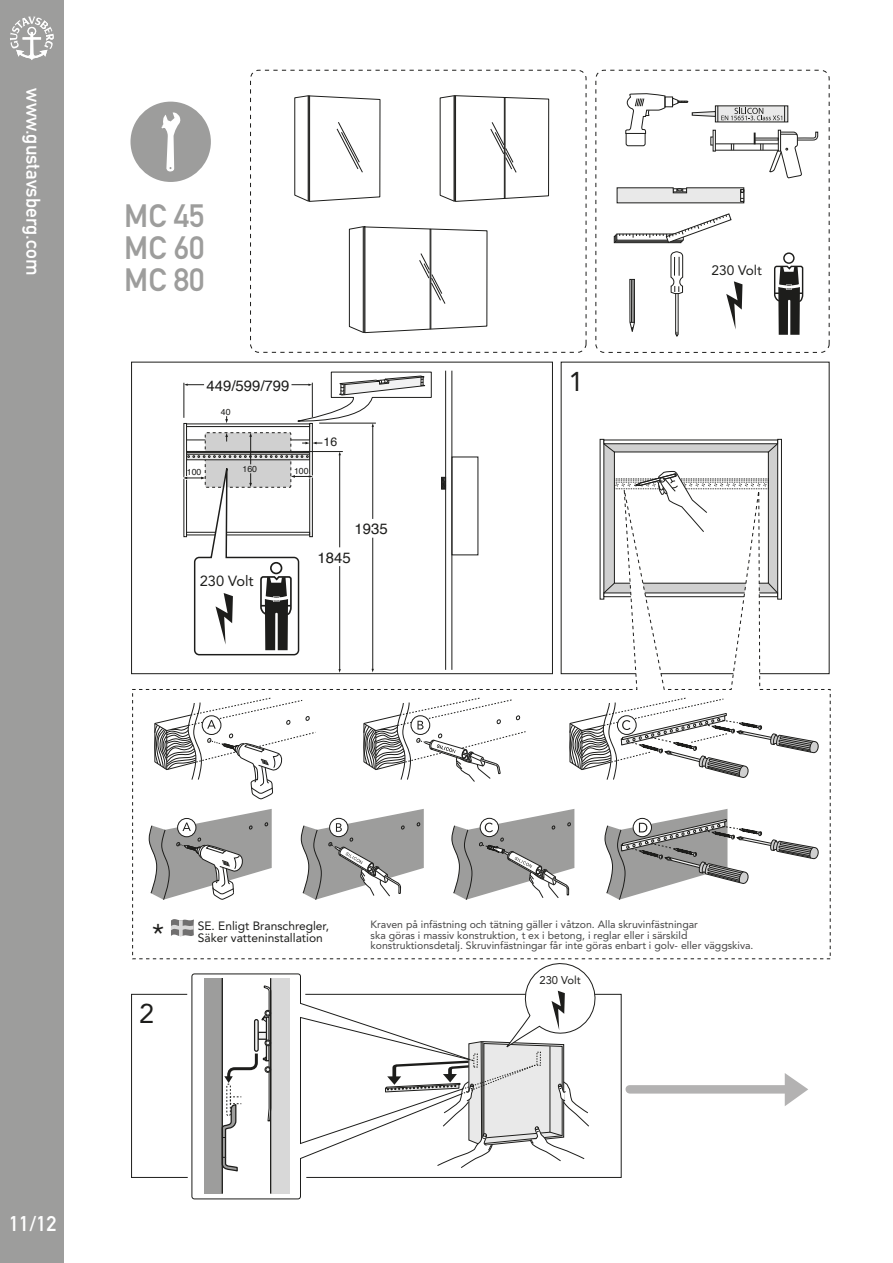
<style>
.page{position:relative;width:893px;height:1263px;background:#fff}
.page>*{position:absolute;margin:0;border:0;box-sizing:border-box;transform-origin:0 0}
.t1{font:31.95px/32px "DIN Mittelschrift";color:#9d9d9c;text-align:justify}
.t2{font:27px "Avenir";color:#1d1d1b}
.t3{font:21px "DIN Mittelschrift";color:#fff}
.t4{font:19.5px "DIN Mittelschrift";color:#fff}
.t5{font:15px "Helvetica";color:#1d1d1b}
.t6{font:14.55px "Avenir";color:#1d1d1b}
.t7{font:13.65px "Avenir";color:#1d1d1b}
.t8{font:12.15px "Helvetica";color:#1d1d1b}
.t9{font:12px "Avenir";color:#1d1d1b}
.t10{font:11.25px "Avenir";color:#1d1d1b}
.t11{font:10.5px/10.5px "Avenir";color:#454444}
.t12{font:8.7px "Helvetica";color:#1d1d1b}
</style>
<div class="page">
<div style="left:0;top:0;width:64px;height:1263px;background:#9d9d9c"></div>
<svg style="left:10px;top:17px;width:44px;height:43px"></svg>
<div style="left:130px;top:102px;width:81px;height:80px;background:#9d9d9c;border-radius:50%"></div>
<svg style="left:161px;top:112px;width:20px;height:60px"></svg>
<div style="left:250px;top:70px;width:336px;height:283px;border:1px dashed #1d1d1b;border-radius:9px"></div>
<div style="left:783px;top:252px;width:11px;height:12px;border:1px solid #1d1d1b;border-radius:50%"></div>
<svg style="left:774px;top:265px;width:30px;height:70px"></svg>
<svg style="left:726px;top:281px;width:16px;height:48px"></svg>
<div style="left:595px;top:70px;width:234px;height:283px;border:1px dashed #1d1d1b;border-radius:9px"></div>
<svg style="left:616px;top:187px;width:128px;height:16px;background:#cbcbcb"></svg>
<svg style="left:629px;top:279px;width:6px;height:53px"></svg>
<hr style="left:632px;top:279px;width:1px;height:43px;background:#1d1d1b">
<hr style="left:631px;top:279px;width:1px;height:43px;background:#1d1d1b">
<svg style="left:670px;top:251px;width:13px;height:86px"></svg>
<div style="left:664px;top:97px;width:9px;height:10px;border:1px solid #1d1d1b"></div>
<svg style="left:625px;top:93px;width:40px;height:53px"></svg>
<svg style="left:617px;top:213px;width:114px;height:30px"></svg>
<hr style="left:451px;top:371px;width:1px;height:299px;background:#1d1d1b">
<hr style="left:445px;top:371px;width:1px;height:299px;background:#1d1d1b">
<div style="left:451px;top:457px;width:27px;height:98px;border:1px solid #1d1d1b"></div>
<svg style="left:604px;top:444px;width:173px;height:35px;background:#c0c0c0"></svg>
<div style="left:614px;top:452px;width:154px;height:131px;background:#fff"></div>
<svg style="left:600px;top:439px;width:4px;height:40px"></svg>
<svg style="left:777px;top:439px;width:4px;height:40px"></svg>
<svg style="left:603px;top:440px;width:174px;height:4px"></svg>
<svg style="left:603px;top:443px;width:12px;height:10px"></svg>
<svg style="left:767px;top:443px;width:11px;height:10px"></svg>
<svg style="left:614px;top:471px;width:155px;height:8px"></svg>
<svg style="left:132px;top:479px;width:699px;height:481px"></svg>
<svg style="left:300px;top:809px;width:124px;height:91px"></svg>
<svg style="left:451px;top:809px;width:123px;height:91px"></svg>
<svg style="left:154px;top:697px;width:162px;height:103px"></svg>
<svg style="left:363px;top:697px;width:163px;height:85px"></svg>
<svg style="left:569px;top:697px;width:251px;height:83px"></svg>
<svg style="left:148px;top:809px;width:124px;height:91px"></svg>
<svg style="left:171px;top:919px;width:23px;height:17px"></svg>
<svg style="left:604px;top:809px;width:216px;height:91px"></svg>
<svg style="left:131px;top:994px;width:57px;height:184px"></svg>
<svg style="left:470px;top:994px;width:152px;height:184px"></svg>
<svg style="left:178px;top:371px;width:254px;height:285px"></svg>
<div style="left:715px;top:106px;width:73px;height:16px;background:#dedede"></div>
<svg style="left:671px;top:97px;width:114px;height:25px"></svg>
<hr style="left:715px;top:150px;width:63px;height:1px;background:#1d1d1b">
<hr style="left:715px;top:144px;width:63px;height:1px;background:#1d1d1b">
<div style="left:778px;top:130px;width:2px;height:21px;border:1px solid #1d1d1b"></div>
<svg style="left:769px;top:131px;width:49px;height:48px"></svg>
<svg style="left:731px;top:144px;width:3px;height:6px"></svg>
<svg style="left:710px;top:137px;width:3px;height:8px"></svg>
<svg style="left:754px;top:133px;width:9px;height:17px"></svg>
<svg style="left:191px;top:973px;width:279px;height:227px"></svg>
<div style="left:204px;top:978px;width:18px;height:215px;background:#9d9d9c"></div>
<div style="left:271px;top:978px;width:18px;height:216px;background:#d8d8d8"></div>
<hr style="left:270px;top:978px;width:1px;height:216px;background:#1d1d1b">
<hr style="left:222px;top:978px;width:1px;height:215px;background:#1d1d1b">
<svg style="left:221px;top:986px;width:49px;height:186px"></svg>
<svg style="left:299px;top:958px;width:302px;height:210px"></svg>
<svg style="left:625px;top:1073px;width:183px;height:33px"></svg>
<svg style="left:349px;top:226px;width:138px;height:107px"></svg>
<hr style="left:364px;top:227px;width:1px;height:106px;background:#1d1d1b">
<hr style="left:363px;top:227px;width:1px;height:105px;background:#1d1d1b">
<hr style="left:430px;top:229px;width:1px;height:100px;background:#1d1d1b">
<svg style="left:294px;top:95px;width:86px;height:107px"></svg>
<hr style="left:309px;top:96px;width:1px;height:105px;background:#1d1d1b">
<hr style="left:308px;top:96px;width:1px;height:105px;background:#1d1d1b">
<svg style="left:439px;top:95px;width:110px;height:107px"></svg>
<hr style="left:455px;top:96px;width:1px;height:105px;background:#1d1d1b">
<hr style="left:454px;top:96px;width:1px;height:105px;background:#1d1d1b">
<hr style="left:504px;top:97px;width:1px;height:101px;background:#1d1d1b">
<hr style="left:505px;top:97px;width:1px;height:101px;background:#1d1d1b">
<h3 class="t4" style="left:45px;top:88px;width:188px;rotate:90deg">www.gustavsberg.com</h3>
<h1 class="t1" style="left:124px;top:200px;width:82px">MC 45<br>MC 60<br>MC 80</h1>
<h3 class="t5" style="left:206px;top:374px;width:85px">449/599/799</h3>
<p class="t12" style="left:221px;top:406px;width:11px">40</p>
<p class="t12" style="left:242px;top:462px;width:16px">160</p>
<p class="t12" style="left:187px;top:466px;width:16px">100</p>
<p class="t12" style="left:294px;top:465px;width:16px">100</p>
<p class="t8" style="left:323px;top:433px;width:15px">16</p>
<h3 class="t6" style="left:200px;top:572px;width:55px">230 Volt</h3>
<h3 class="t5" style="left:354px;top:518px;width:35px">1935</h3>
<h3 class="t5" style="left:317px;top:546px;width:35px">1845</h3>
<h2 class="t2" style="left:568px;top:366px;width:17px">1</h2>
<h3 class="t7" style="left:711px;top:262px;width:52px">230 Volt</h3>
<h3 class="t3" style="left:9px;top:1212px;width:49px">11/12</h3>
<h2 class="t2" style="left:152px;top:918px;width:13px">*</h2>
<h2 class="t2" style="left:139px;top:998px;width:17px">2</h2>
<p class="t9" style="left:198px;top:919px;width:133px">SE. Enligt Branschregler,</p>
<p class="t9" style="left:198px;top:931px;width:126px">Säker vatteninstallation</p>
<p class="t11" style="left:370px;top:920px;width:384px">Kraven på infästning och tätning gäller i våtzon. Alla skruvinfästningar<br>ska göras i massiv konstruktion, t ex i betong, i reglar eller i särskild konstruktionsdetalj. Skruvinfästningar får inte göras enbart i golv- eller väggskiva.</p>
<p class="t10" style="left:539px;top:973px;width:43px">230 Volt</p>
</div>
